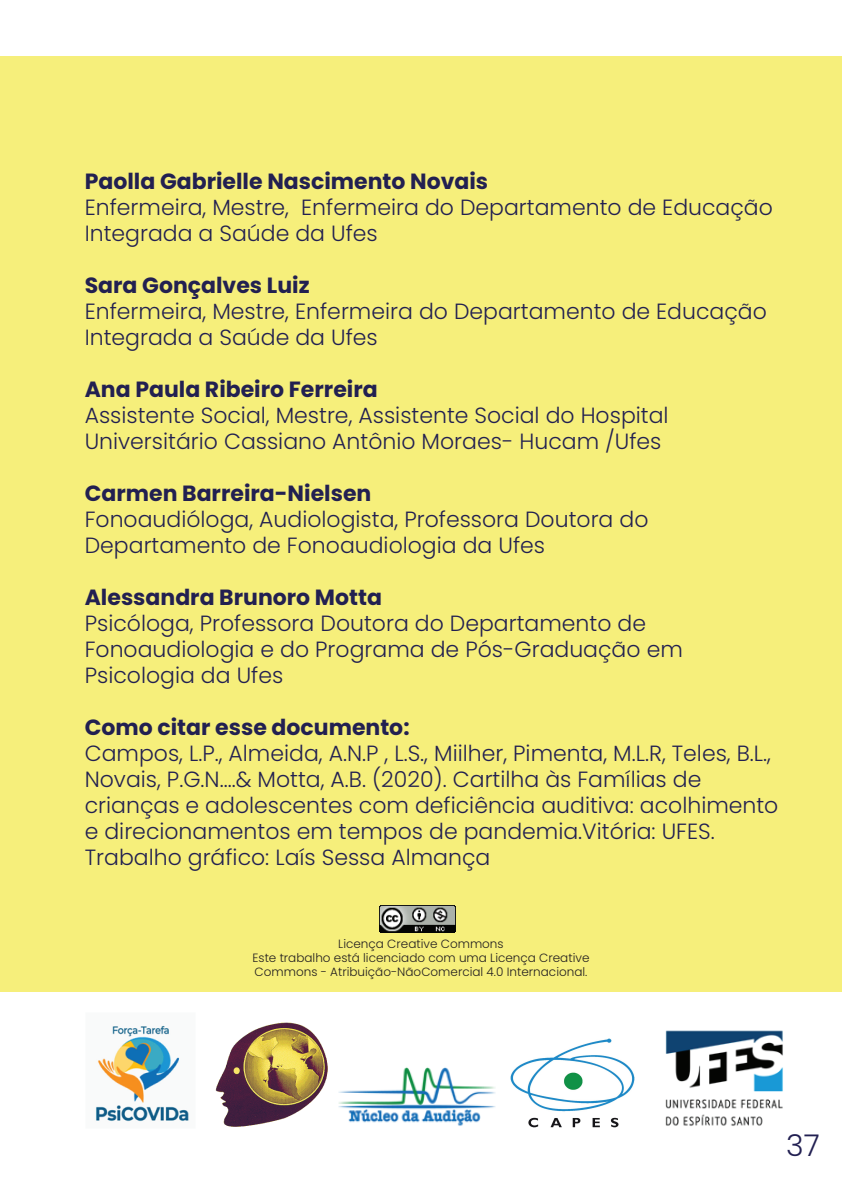
<style>
.page{position:relative;width:842px;height:1191px;background:#fff}
.page>*{position:absolute;margin:0;border:0;box-sizing:border-box;transform-origin:0 0}
.t1{font:300 30px "Poppins";color:#222052}
.t2{font:300 22px/26px "Poppins";color:#222051}
.t3{font:700 22px "Poppins";color:#222051}
.t4{font:300 12px/14.4px "Poppins";color:#231f20;text-align:center}
</style>
<div class="page">
<div style="left:0;top:56px;width:842px;height:936px;background:#f6ef7b"></div>
<img style="left:338px;top:1067px;width:158px;height:59px">
<img style="left:95px;top:1025px;width:94px;height:97px">
<img style="left:665px;top:1030px;width:118px;height:96px">
<img style="left:215px;top:1022px;width:113px;height:105px">
<img style="left:511px;top:1038px;width:123px;height:89px">
<img style="left:379px;top:906px;width:76px;height:26px">
<p class="t3" style="left:85px;top:168px;width:405px">Paolla Gabrielle Nascimento Novais</p>
<p class="t2" style="left:85px;top:194px;width:690px">Enfermeira, Mestre, Enfermeira do Departamento de Educação<br>Integrada a Saúde da Ufes</p>
<p class="t3" style="left:85px;top:272px;width:226px">Sara Gonçalves Luiz</p>
<p class="t2" style="left:85px;top:298px;width:684px">Enfermeira, Mestre, Enfermeira do Departamento de Educação<br>Integrada a Saúde da Ufes</p>
<p class="t3" style="left:85px;top:376px;width:294px">Ana Paula Ribeiro Ferreira</p>
<p class="t2" style="left:85px;top:402px;width:585px">Assistente Social, Mestre, Assistente Social do Hospital<br>Universitário Cassiano Antônio Moraes- Hucam /Ufes</p>
<p class="t3" style="left:85px;top:481px;width:288px">Carmen Barreira-Nielsen</p>
<p class="t2" style="left:85px;top:506px;width:565px">Fonoaudióloga, Audiologista, Professora Doutora do<br>Departamento de Fonoaudiologia da Ufes</p>
<p class="t3" style="left:85px;top:585px;width:299px">Alessandra Brunoro Motta</p>
<p class="t2" style="left:85px;top:610px;width:600px">Psicóloga, Professora Doutora do Departamento de<br>Fonoaudiologia e do Programa de Pós-Graduação em<br>Psicologia da Ufes</p>
<p class="t3" style="left:85px;top:715px;width:326px">Como citar esse documento:</p>
<p class="t2" style="left:85px;top:740px;width:695px">Campos, L.P., Almeida, A.N.P , L.S., Miilher, Pimenta, M.L.R, Teles, B.L., Novais, P.G.N....&amp; Motta, A.B. (2020). Cartilha às Famílias de crianças e adolescentes com deficiência auditiva: acolhimento e direcionamentos em tempos de pandemia.Vitória: UFES.<br>Trabalho gráfico: Laís Sessa Almança</p>
<p class="t4" style="left:252px;top:936px;width:338px">Licença Creative Commons<br>Este trabalho está licenciado com uma Licença Creative<br>Commons - Atribuição-NãoComercial 4.0 Internacional.</p>
<h1 class="t1" style="left:786px;top:1127px;width:35px">37</h1>
</div>
